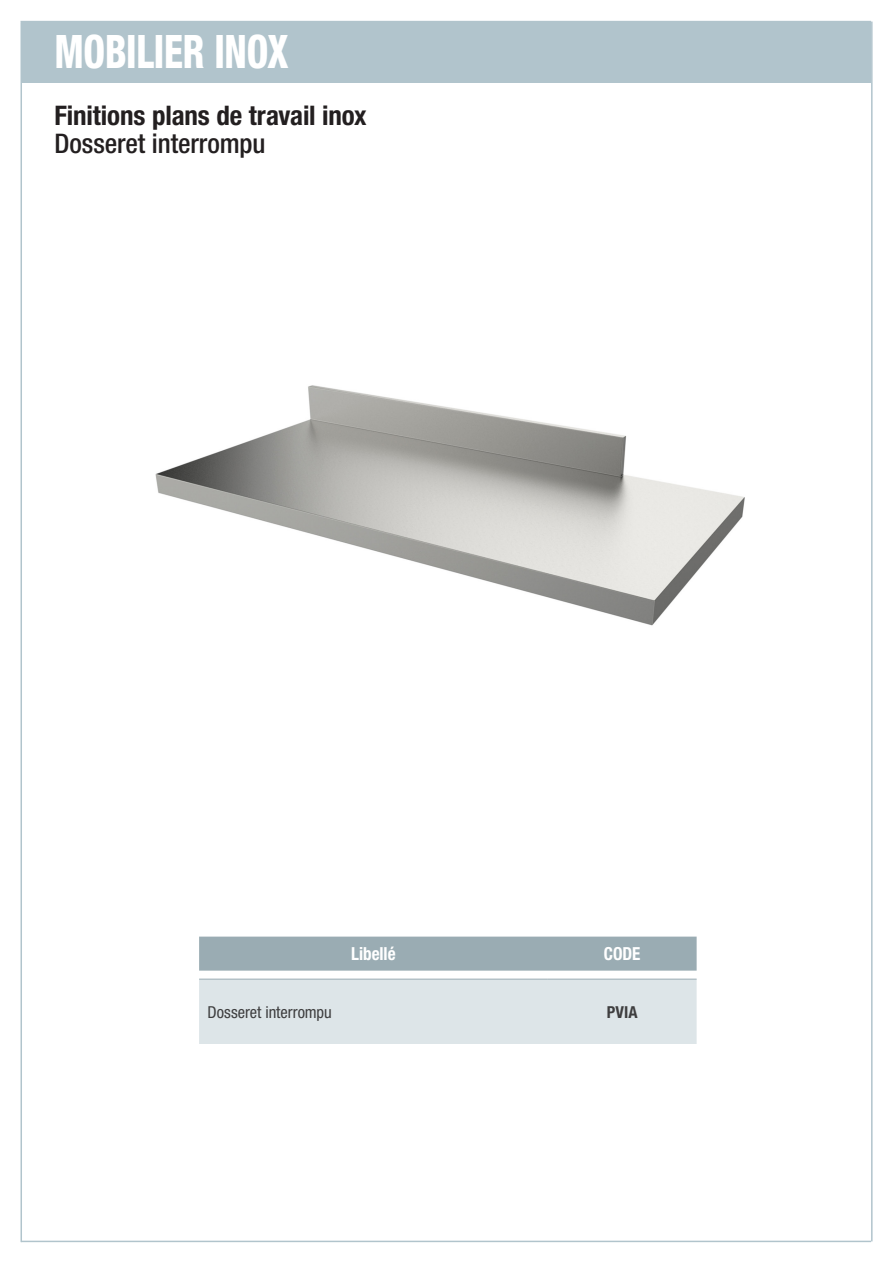
<style>
.page{position:relative;width:893px;height:1263px;background:#fff}
.page>*{position:absolute;margin:0;border:0;box-sizing:border-box;transform-origin:0 0}
.Titre_chapitre__maît{font:800 condensed 46.2px "Helvetica Neue LT Std";letter-spacing:-.01em;color:#fff;scale:.82 1}
.Titre_produit_24pt{font:700 condensed 27px "Helvetica Neue LT Std";letter-spacing:-.005em;color:#231f20}
.Titre_produit_24pt-2{font:500 condensed 27px "Helvetica Neue LT Std";letter-spacing:-.005em;color:#231f20}
.Tableau_entête_12pt{font:700 condensed 18px "Helvetica Neue LT Std";color:#fff;scale:.95 1}
.Tableau_standard_11p{font:condensed 16.5px "Helvetica Neue LT Std";color:#3e3e3f}
.Tableau_standard_11p-2{font:700 condensed 16.5px "Helvetica Neue LT Std";color:#3e3e3f}
</style>
<div class="page">
<div style="left:21px;top:22px;width:850px;height:61px;background:#b1c4cc"></div>
<hr style="left:21px;top:22px;width:1px;height:1220px;background:#b1c4cc">
<hr style="left:871px;top:22px;width:2px;height:1219px;background:#b1c4cc">
<hr style="left:21px;top:1241px;width:850px;height:1px;background:#b1c4cc">
<hr style="left:21px;top:21px;width:850px;height:1px;background:#b1c4cc">
<img style="left:155px;top:385px;width:590px;height:241px">
<div style="left:199px;top:936px;width:498px;height:35px;background:#9aacb3"></div>
<div style="left:199px;top:980px;width:498px;height:64px;background:#dde5e8"></div>
<hr style="left:199px;top:979px;width:349px;height:1px;background:#9aacb3">
<hr style="left:548px;top:979px;width:149px;height:1px;background:#9aacb3">
<p class="Titre_chapitre__maît" style="left:54px;top:23px;width:287px">MOBILIER INOX</p>
<p class="Titre_produit_24pt" style="left:54px;top:99px;width:314px">Finitions plans de travail inox</p>
<p class="Titre_produit_24pt-2" style="left:54px;top:128px;width:213px">Dosseret interrompu</p>
<p class="Tableau_entête_12pt" style="left:351px;top:943px;width:48px">Libellé</p>
<p class="Tableau_entête_12pt" style="left:604px;top:943px;width:40px">CODE</p>
<p class="Tableau_standard_11p" style="left:208px;top:1002px;width:126px">Dosseret interrompu</p>
<p class="Tableau_standard_11p-2" style="left:607px;top:1002px;width:33px">PVIA</p>
</div>
